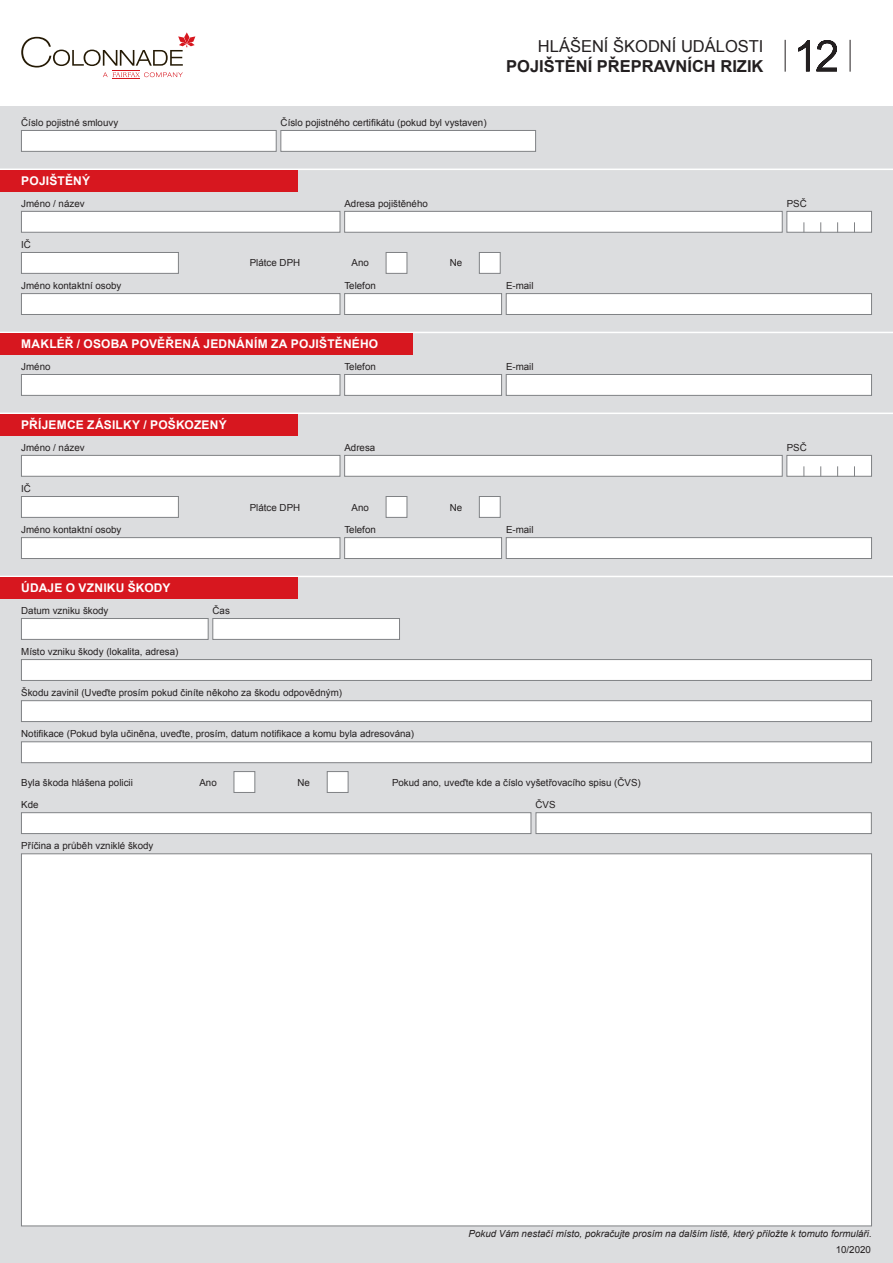
<style>
.page{position:relative;width:893px;height:1263px;background:#fff}
.page>*{position:absolute;margin:0;border:0;box-sizing:border-box;transform-origin:0 0}
._01_nadpis_v_bunkach{font:700 16.5px "Arial";color:#231f20}
._01_nadpis_v_bunkach-2{font:16.5px "Arial";color:#231f20}
._01_nadpis_v_bunkach-3{font:700 12px "Arial";letter-spacing:.015em;color:#fff}
._01_nadpis_v_bunkach-4{font:9.75px "Arial";color:#231f20}
.t1{font:italic 9.75px "Arial";color:#231f20}
</style>
<div class="page">
<div style="left:0;top:106px;width:893px;height:1157px;background:#dcdddf"></div>
<div style="left:21px;top:130px;width:255px;height:22px;background:#fff;border:1px solid #808285"></div>
<div style="left:281px;top:130px;width:255px;height:22px;background:#fff;border:1px solid #808285"></div>
<div style="left:386px;top:252px;width:21px;height:22px;background:#fff;border:1px solid #808285"></div>
<div style="left:479px;top:252px;width:21px;height:22px;background:#fff;border:1px solid #808285"></div>
<div style="left:21px;top:252px;width:158px;height:22px;background:#fff;border:1px solid #808285"></div>
<div style="left:21px;top:293px;width:319px;height:22px;background:#fff;border:1px solid #808285"></div>
<div style="left:344px;top:293px;width:158px;height:22px;background:#fff;border:1px solid #808285"></div>
<div style="left:506px;top:293px;width:366px;height:22px;background:#fff;border:1px solid #808285"></div>
<hr style="left:0;top:169px;width:893px;height:1px;background:#fff">
<div style="left:0;top:170px;width:298px;height:21px;background:#d7171f"></div>
<div style="left:21px;top:374px;width:319px;height:22px;background:#fff;border:1px solid #808285"></div>
<div style="left:344px;top:374px;width:158px;height:22px;background:#fff;border:1px solid #808285"></div>
<div style="left:506px;top:374px;width:366px;height:22px;background:#fff;border:1px solid #808285"></div>
<hr style="left:0;top:332px;width:893px;height:1px;background:#fff">
<div style="left:0;top:333px;width:412px;height:21px;background:#d7171f"></div>
<div style="left:21px;top:211px;width:319px;height:21px;background:#fff;border:1px solid #808285"></div>
<div style="left:344px;top:211px;width:438px;height:21px;background:#fff;border:1px solid #808285"></div>
<div style="left:787px;top:211px;width:85px;height:21px;background:#fff;border:1px solid #808285"></div>
<div style="left:386px;top:496px;width:21px;height:22px;background:#fff;border:1px solid #808285"></div>
<div style="left:479px;top:496px;width:21px;height:22px;background:#fff;border:1px solid #808285"></div>
<div style="left:21px;top:496px;width:158px;height:22px;background:#fff;border:1px solid #808285"></div>
<div style="left:21px;top:537px;width:319px;height:22px;background:#fff;border:1px solid #808285"></div>
<div style="left:344px;top:537px;width:158px;height:22px;background:#fff;border:1px solid #808285"></div>
<div style="left:506px;top:537px;width:366px;height:22px;background:#fff;border:1px solid #808285"></div>
<hr style="left:0;top:413px;width:893px;height:1px;background:#fff">
<div style="left:0;top:414px;width:298px;height:21px;background:#d7171f"></div>
<div style="left:21px;top:455px;width:319px;height:21px;background:#fff;border:1px solid #808285"></div>
<div style="left:344px;top:455px;width:438px;height:21px;background:#fff;border:1px solid #808285"></div>
<div style="left:787px;top:455px;width:85px;height:21px;background:#fff;border:1px solid #808285"></div>
<hr style="left:0;top:576px;width:893px;height:1px;background:#fff">
<div style="left:0;top:577px;width:298px;height:21px;background:#d7171f"></div>
<div style="left:21px;top:700px;width:851px;height:22px;background:#fff;border:1px solid #808285"></div>
<div style="left:21px;top:742px;width:851px;height:21px;background:#fff;border:1px solid #808285"></div>
<div style="left:21px;top:854px;width:851px;height:372px;background:#fff;border:1px solid #808285"></div>
<div style="left:21px;top:659px;width:851px;height:22px;background:#fff;border:1px solid #808285"></div>
<div style="left:21px;top:618px;width:187px;height:22px;background:#fff;border:1px solid #808285"></div>
<div style="left:213px;top:618px;width:187px;height:22px;background:#fff;border:1px solid #808285"></div>
<div style="left:234px;top:771px;width:21px;height:22px;background:#fff;border:1px solid #808285"></div>
<div style="left:327px;top:771px;width:21px;height:22px;background:#fff;border:1px solid #808285"></div>
<div style="left:21px;top:812px;width:510px;height:22px;background:#fff;border:1px solid #808285"></div>
<div style="left:536px;top:812px;width:335px;height:22px;background:#fff;border:1px solid #808285"></div>
<svg style="left:21px;top:32px;width:174px;height:47px"></svg>
<hr style="left:850px;top:40px;width:1px;height:32px;background:#231f20">
<hr style="left:785px;top:40px;width:1px;height:32px;background:#231f20">
<svg style="left:798px;top:40px;width:39px;height:31px"></svg>
<p class="_01_nadpis_v_bunkach-4" style="left:21px;top:116px;width:98px">Číslo pojistné smlouvy</p>
<p class="_01_nadpis_v_bunkach-4" style="left:281px;top:116px;width:207px">Číslo pojistného certifikátu (pokud byl vystaven)</p>
<p class="_01_nadpis_v_bunkach-3" style="left:21px;top:173px;width:70px">POJIŠTĚNÝ</p>
<p class="_01_nadpis_v_bunkach-2" style="left:538px;top:35px;width:227px">HLÁŠENÍ ŠKODNÍ UDÁLOSTI</p>
<p class="_01_nadpis_v_bunkach" style="left:506px;top:55px;width:259px">POJIŠTĚNÍ PŘEPRAVNÍCH RIZIK</p>
<p class="_01_nadpis_v_bunkach-4" style="left:21px;top:197px;width:65px">Jméno / název</p>
<p class="_01_nadpis_v_bunkach-4" style="left:344px;top:197px;width:85px">Adresa pojištěného</p>
<p class="_01_nadpis_v_bunkach-4" style="left:787px;top:197px;width:22px">PSČ</p>
<p class="_01_nadpis_v_bunkach-4" style="left:21px;top:238px;width:11px">IČ</p>
<p class="_01_nadpis_v_bunkach-4" style="left:21px;top:279px;width:102px">Jméno kontaktní osoby</p>
<p class="_01_nadpis_v_bunkach-4" style="left:344px;top:279px;width:33px">Telefon</p>
<p class="_01_nadpis_v_bunkach-4" style="left:506px;top:279px;width:29px">E-mail</p>
<p class="_01_nadpis_v_bunkach-4" style="left:250px;top:257px;width:52px">Plátce DPH</p>
<p class="_01_nadpis_v_bunkach-4" style="left:352px;top:257px;width:19px">Ano</p>
<p class="_01_nadpis_v_bunkach-4" style="left:450px;top:257px;width:14px">Ne</p>
<p class="_01_nadpis_v_bunkach-3" style="left:21px;top:336px;width:359px">MAKLÉŘ / OSOBA POVĚŘENÁ JEDNÁNÍM ZA POJIŠTĚNÉHO</p>
<p class="_01_nadpis_v_bunkach-4" style="left:21px;top:360px;width:31px">Jméno</p>
<p class="_01_nadpis_v_bunkach-4" style="left:344px;top:360px;width:33px">Telefon</p>
<p class="_01_nadpis_v_bunkach-4" style="left:506px;top:360px;width:29px">E-mail</p>
<p class="_01_nadpis_v_bunkach-3" style="left:21px;top:417px;width:207px">PŘÍJEMCE ZÁSILKY / POŠKOZENÝ</p>
<p class="_01_nadpis_v_bunkach-4" style="left:21px;top:441px;width:65px">Jméno / název</p>
<p class="_01_nadpis_v_bunkach-4" style="left:344px;top:441px;width:32px">Adresa</p>
<p class="_01_nadpis_v_bunkach-4" style="left:787px;top:441px;width:22px">PSČ</p>
<p class="_01_nadpis_v_bunkach-4" style="left:21px;top:482px;width:11px">IČ</p>
<p class="_01_nadpis_v_bunkach-4" style="left:21px;top:523px;width:102px">Jméno kontaktní osoby</p>
<p class="_01_nadpis_v_bunkach-4" style="left:344px;top:523px;width:33px">Telefon</p>
<p class="_01_nadpis_v_bunkach-4" style="left:506px;top:523px;width:29px">E-mail</p>
<p class="_01_nadpis_v_bunkach-4" style="left:250px;top:501px;width:52px">Plátce DPH</p>
<p class="_01_nadpis_v_bunkach-4" style="left:352px;top:501px;width:19px">Ano</p>
<p class="_01_nadpis_v_bunkach-4" style="left:450px;top:501px;width:14px">Ne</p>
<p class="_01_nadpis_v_bunkach-3" style="left:21px;top:580px;width:151px">ÚDAJE O VZNIKU ŠKODY</p>
<p class="_01_nadpis_v_bunkach-4" style="left:21px;top:604px;width:89px">Datum vzniku škody</p>
<p class="_01_nadpis_v_bunkach-4" style="left:213px;top:604px;width:19px">Čas</p>
<p class="_01_nadpis_v_bunkach-4" style="left:21px;top:645px;width:159px">Místo vzniku škody (lokalita, adresa)</p>
<p class="_01_nadpis_v_bunkach-4" style="left:21px;top:686px;width:322px">Škodu zavinil (Uveďte prosím pokud činíte někoho za škodu odpovědným)</p>
<p class="_01_nadpis_v_bunkach-4" style="left:21px;top:727px;width:394px">Notifikace (Pokud byla učiněna, uveďte, prosím, datum notifikace a komu byla adresována)</p>
<p class="_01_nadpis_v_bunkach-4" style="left:21px;top:776px;width:113px">Byla škoda hlášena policii</p>
<p class="_01_nadpis_v_bunkach-4" style="left:199px;top:776px;width:19px">Ano</p>
<p class="_01_nadpis_v_bunkach-4" style="left:298px;top:776px;width:14px">Ne</p>
<p class="_01_nadpis_v_bunkach-4" style="left:392px;top:776px;width:250px">Pokud ano, uveďte kde a číslo vyšetřovacího spisu (ČVS)</p>
<p class="_01_nadpis_v_bunkach-4" style="left:21px;top:798px;width:19px">Kde</p>
<p class="_01_nadpis_v_bunkach-4" style="left:536px;top:798px;width:22px">ČVS</p>
<p class="_01_nadpis_v_bunkach-4" style="left:21px;top:839px;width:134px">Příčina a průběh vzniklé škody</p>
<p class="t1" style="left:468px;top:1228px;width:405px">Pokud Vám nestačí místo, pokračujte prosím na dalším listě, který přiložte k tomuto formuláři.</p>
<p class="_01_nadpis_v_bunkach-4" style="left:836px;top:1243px;width:37px">10/2020</p>
</div>
